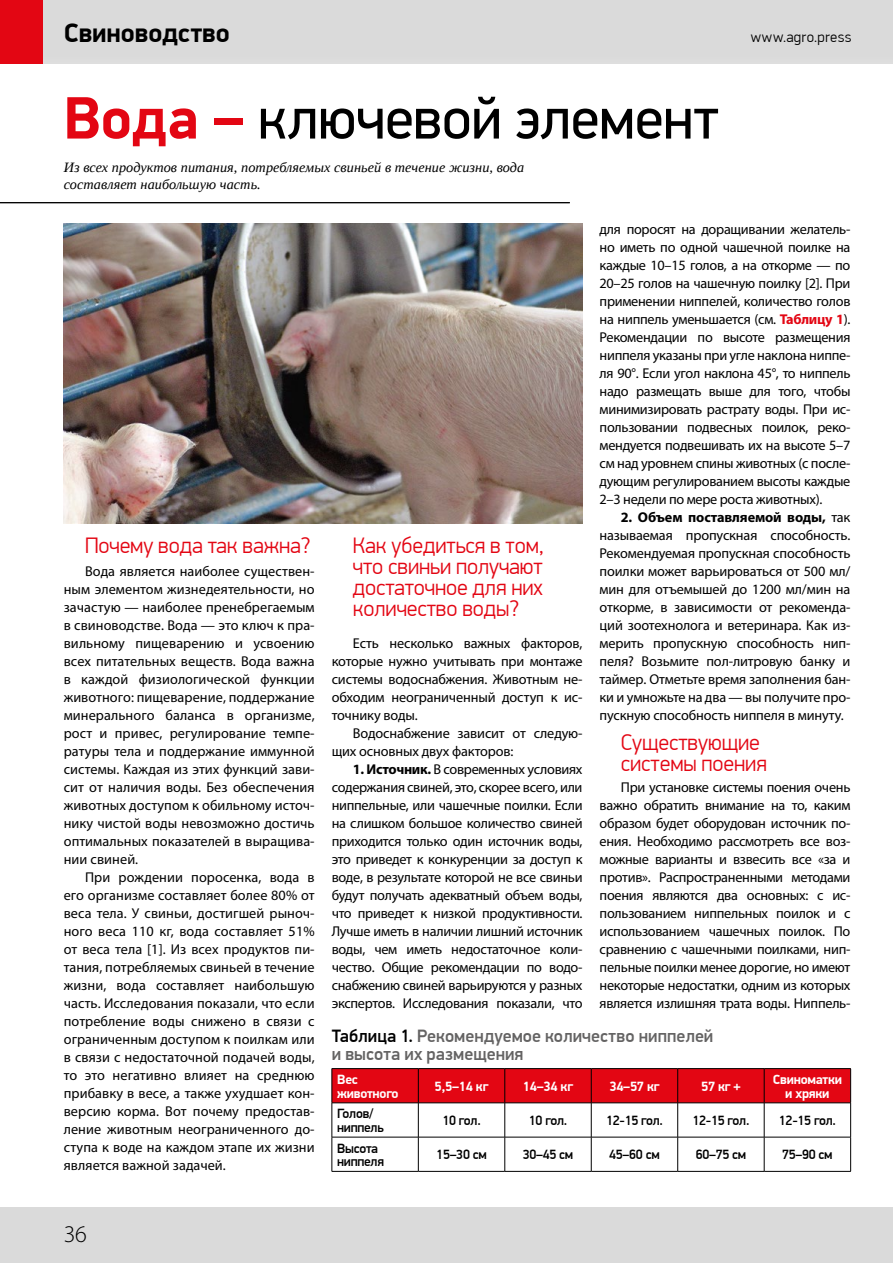
<style>
.page{position:relative;width:893px;height:1263px;background:#fff}
.page>*{position:absolute;margin:0;border:0;box-sizing:border-box;transform-origin:0 0}
.t1{font:60px "PF Din Display Pro";letter-spacing:-.01em;color:#000}
.t2{font:700 27px "PF Din Display Pro";letter-spacing:-.005em;color:#000}
.t3{font:300 24px "Myriad Pro";color:#000}
.t4{font:300 22.5px/21px "PF Din Display Pro";letter-spacing:-.005em;color:#e30613;text-align:justify}
.t5{font:500 18px/18px "PF Din Display Pro";color:#646363}
.t6{font:300 15px "PF Din Display Pro";letter-spacing:.025em;color:#000}
.t7{font:14.25px/18px "Myriad Pro";letter-spacing:-.01em;color:#000;text-align:justify}
.t8{font:italic 14.25px/17.1px "Liberation Serif";letter-spacing:.005em;color:#000}
.t9{font:500 13.5px/13.5px "PF Din Display Pro";letter-spacing:-.02em;color:#000}
.t10{font:700 13.5px/13.5px "PF Din Display Pro";letter-spacing:-.02em;color:#fff}
.s1{font-weight:700;color:#e30613}
.s2{font-weight:700}
.s3{color:#000}
</style>
<div class="page">
<div style="left:0;top:1208px;width:893px;height:55px;background:#dadada"></div>
<div style="left:0;top:0;width:893px;height:64px;background:#dadada"></div>
<div style="left:0;top:0;width:43px;height:64px;background:#e30613"></div>
<div style="left:333px;top:1069px;width:517px;height:33px;background:#e30613"></div>
<hr style="left:332px;top:1068px;width:86px;height:1px;background:#000">
<hr style="left:332px;top:1069px;width:1px;height:34px;background:#000">
<hr style="left:418px;top:1068px;width:87px;height:1px;background:#000">
<hr style="left:418px;top:1069px;width:1px;height:34px;background:#000">
<hr style="left:505px;top:1068px;width:86px;height:1px;background:#000">
<hr style="left:504px;top:1069px;width:1px;height:34px;background:#000">
<hr style="left:591px;top:1068px;width:87px;height:1px;background:#000">
<hr style="left:591px;top:1069px;width:1px;height:34px;background:#000">
<hr style="left:678px;top:1068px;width:86px;height:1px;background:#000">
<hr style="left:677px;top:1069px;width:1px;height:34px;background:#000">
<hr style="left:764px;top:1068px;width:87px;height:1px;background:#000">
<hr style="left:764px;top:1069px;width:1px;height:34px;background:#000">
<hr style="left:850px;top:1069px;width:1px;height:34px;background:#000">
<hr style="left:332px;top:1102px;width:86px;height:1px;background:#000">
<hr style="left:332px;top:1103px;width:1px;height:34px;background:#000">
<hr style="left:418px;top:1102px;width:87px;height:1px;background:#000">
<hr style="left:418px;top:1103px;width:1px;height:34px;background:#000">
<hr style="left:505px;top:1102px;width:86px;height:1px;background:#000">
<hr style="left:504px;top:1103px;width:1px;height:34px;background:#000">
<hr style="left:591px;top:1102px;width:87px;height:1px;background:#000">
<hr style="left:591px;top:1103px;width:1px;height:34px;background:#000">
<hr style="left:678px;top:1102px;width:86px;height:1px;background:#000">
<hr style="left:677px;top:1103px;width:1px;height:34px;background:#000">
<hr style="left:764px;top:1102px;width:87px;height:1px;background:#000">
<hr style="left:764px;top:1103px;width:1px;height:34px;background:#000">
<hr style="left:850px;top:1103px;width:1px;height:34px;background:#000">
<hr style="left:332px;top:1137px;width:86px;height:1px;background:#000">
<hr style="left:332px;top:1137px;width:1px;height:34px;background:#000">
<hr style="left:418px;top:1137px;width:87px;height:1px;background:#000">
<hr style="left:418px;top:1137px;width:1px;height:34px;background:#000">
<hr style="left:505px;top:1137px;width:86px;height:1px;background:#000">
<hr style="left:504px;top:1137px;width:1px;height:34px;background:#000">
<hr style="left:591px;top:1137px;width:87px;height:1px;background:#000">
<hr style="left:591px;top:1137px;width:1px;height:34px;background:#000">
<hr style="left:678px;top:1137px;width:86px;height:1px;background:#000">
<hr style="left:677px;top:1137px;width:1px;height:34px;background:#000">
<hr style="left:764px;top:1137px;width:87px;height:1px;background:#000">
<hr style="left:764px;top:1137px;width:1px;height:34px;background:#000">
<hr style="left:850px;top:1137px;width:1px;height:34px;background:#000">
<hr style="left:332px;top:1171px;width:86px;height:1px;background:#000">
<hr style="left:418px;top:1171px;width:87px;height:1px;background:#000">
<hr style="left:505px;top:1171px;width:86px;height:1px;background:#000">
<hr style="left:591px;top:1171px;width:87px;height:1px;background:#000">
<hr style="left:678px;top:1171px;width:86px;height:1px;background:#000">
<hr style="left:764px;top:1171px;width:87px;height:1px;background:#000">
<hr style="left:0;top:202px;width:570px;height:1px;background:#000">
<hr style="left:0;top:203px;width:570px;height:1px;background:#000">
<img style="left:64px;top:224px;width:519px;height:299px">
<h2 class="t2" style="left:64px;top:17px;width:168px">Свиноводство</h2>
<p class="t6" style="left:751px;top:28px;width:102px">www.agro.press</p>
<h1 class="t1" style="left:64px;top:83px;width:656px"><span class="s1">Вода –</span> ключевой элемент</h1>
<p class="t8" style="left:64px;top:159px;width:462px">Из всех продуктов питания, потребляемых свиньей в течение жизни, вода составляет наибольшую часть.</p>
<h3 class="t4" style="left:85px;top:535px;width:227px">Почему вода так важна?</h3>
<p class="t7" style="left:64px;top:562px;width:252px;text-indent:21px">Вода является наиболее существен&shy;ным элементом жизнедеятельности, но зачастую — наиболее пренебрегаемым в свиноводстве. Вода — это ключ к пра&shy;вильному пищеварению и усвоению всех питательных веществ. Вода важна в каждой физиологической функции животного: пищеварение, поддержание минерального баланса в организме, рост и привес, регулирование темпе&shy;ратуры тела и поддержание иммунной системы. Каждая из этих функций зави&shy;сит от наличия воды. Без обеспечения животных доступом к обильному источ&shy;нику чистой воды невозможно достичь оптимальных показателей в выращива&shy;нии свиней.</p>
<p class="t7" style="left:64px;top:868px;width:252px;text-indent:21px">При рождении поросенка, вода в его организме составляет более 80% от веса тела. У свиньи, достигшей рыноч&shy;ного веса 110 кг, вода составляет 51% от веса тела [1]. Из всех продуктов пи&shy;тания, потребляемых свиньей в течение жизни, вода составляет наибольшую часть. Исследования показали, что если потребление воды снижено в связи с ограниченным доступом к поилкам или в связи с недостаточной подачей воды, то это негативно влияет на среднюю прибавку в весе, а также ухудшает кон&shy;версию корма. Вот почему предостав&shy;ление животным неограниченного до&shy;ступа к воде на каждом этапе их жизни является важной задачей.</p>
<p class="t7" style="left:600px;top:220px;width:252px">для поросят на доращивании желатель&shy;но иметь по одной чашечной поилке на каждые 10–15 голов, а на откорме — по 20–25 голов на чашечную поилку [2]. При применении ниппелей, количество голов на ниппель уменьшается (см. <span class="s1">Таблицу 1</span>).<br>Рекомендации по высоте размещения ниппеля указаны при угле наклона ниппе&shy;ля 90°. Если угол наклона 45°, то ниппель надо размещать выше для того, чтобы минимизировать растрату воды. При ис&shy;пользовании подвесных поилок, реко&shy;мендуется подвешивать их на высоте 5–7 см над уровнем спины животных (с после&shy;дующим регулированием высоты каждые 2–3 недели по мере роста животных).</p>
<p class="t7" style="left:600px;top:508px;width:252px;text-indent:21px"><span class="s2">2. Объем поставляемой воды,</span> так называемая пропускная способность.<br>Рекомендуемая пропускная способность поилки может варьироваться от 500 мл/ мин для отъемышей до 1200 мл/мин на откорме, в зависимости от рекоменда&shy;ций зоотехнолога и ветеринара. Как из&shy;мерить пропускную способность нип&shy;пеля? Возьмите пол-литровую банку и таймер. Отметьте время заполнения бан&shy;ки и умножьте на два — вы получите про&shy;пускную способность ниппеля в минуту.</p>
<h3 class="t4" style="left:621px;top:732px;width:148px">Существующие системы поения</h3>
<p class="t7" style="left:600px;top:778px;width:252px;text-indent:21px">При установке системы поения очень важно обратить внимание на то, каким образом будет оборудован источник по&shy;ения. Необходимо рассмотреть все воз&shy;можные варианты и взвесить все «за и против». Распространенными методами поения являются два основных: с ис&shy;пользованием ниппельных поилок и с использованием чашечных поилок. По сравнению с чашечными поилками, нип&shy;пельные поилки менее дорогие, но имеют некоторые недостатки, одним из которых является излишняя трата воды. Ниппель-</p>
<p class="t5" style="left:332px;top:1027px;width:383px"><span class="s3">Таблица 1.</span> Рекомендуемое количество ниппелей и высота их размещения</p>
<p class="t10" style="left:337px;top:1073px;width:63px">Вес животного</p>
<p class="t10" style="left:435px;top:1080px;width:55px">5,5–14 кг</p>
<p class="t10" style="left:523px;top:1080px;width:52px">14–34 кг</p>
<p class="t10" style="left:609px;top:1080px;width:52px">34–57 кг</p>
<p class="t10" style="left:701px;top:1080px;width:41px">57 кг +</p>
<p class="t10" style="left:773px;top:1073px;width:71px;text-align:center">Свиноматки и хряки</p>
<p class="t9" style="left:337px;top:1107px;width:48px">Голов/ ниппель</p>
<p class="t9" style="left:442px;top:1114px;width:40px">10 гол.</p>
<p class="t9" style="left:529px;top:1114px;width:40px">10 гол.</p>
<p class="t9" style="left:606px;top:1114px;width:58px">12-15 гол.</p>
<p class="t9" style="left:692px;top:1114px;width:58px">12-15 гол.</p>
<p class="t9" style="left:779px;top:1114px;width:58px">12-15 гол.</p>
<p class="t9" style="left:337px;top:1141px;width:48px">Высота ниппеля</p>
<p class="t9" style="left:436px;top:1148px;width:52px">15–30 см</p>
<p class="t9" style="left:523px;top:1148px;width:52px">30–45 см</p>
<p class="t9" style="left:609px;top:1148px;width:52px">45–60 см</p>
<p class="t9" style="left:696px;top:1148px;width:52px">60–75 см</p>
<p class="t9" style="left:782px;top:1148px;width:52px">75–90 см</p>
<h3 class="t4" style="left:353px;top:535px;width:192px">Как убедиться в том, что свиньи получают достаточное для них количество воды?</h3>
<p class="t7" style="left:332px;top:634px;width:252px;text-indent:21px">Есть несколько важных факторов, которые нужно учитывать при монтаже системы водоснабжения. Животным не&shy;обходим неограниченный доступ к ис&shy;точнику воды.</p>
<p class="t7" style="left:332px;top:724px;width:252px;text-indent:21px">Водоснабжение зависит от следую&shy;щих основных двух факторов:</p>
<p class="t7" style="left:332px;top:760px;width:252px;text-indent:21px"><span class="s2">1. Источник.</span> В современных условиях содержания свиней, это, скорее всего, или ниппельные, или чашечные поилки. Если на слишком большое количество свиней приходится только один источник воды, это приведет к конкуренции за доступ к воде, в результате которой не все свиньи будут получать адекватный объем воды, что приведет к низкой продуктивности.<br>Лучше иметь в наличии лишний источник воды, чем иметь недостаточное коли&shy;чество. Общие рекомендации по водо&shy;снабжению свиней варьируются у разных экспертов. Исследования показали, что</p>
<h3 class="t3" style="left:64px;top:1221px;width:25px">36</h3>
</div>
